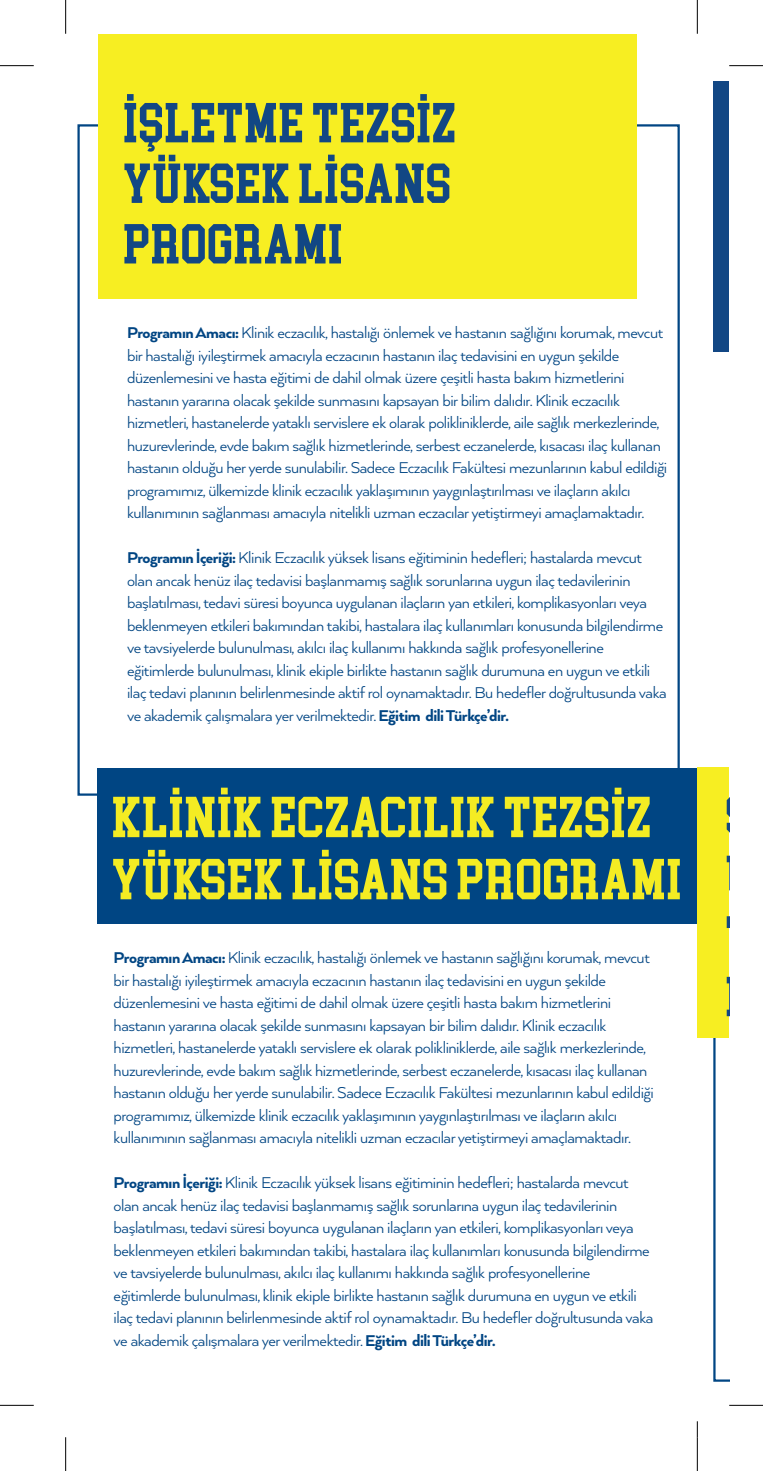
<style>
.page{position:relative;width:763px;height:1471px;background:#fff}
.page>*{position:absolute;margin:0;border:0;box-sizing:border-box;transform-origin:0 0}
.t1{font:51.75px "College Block";color:#f4ec23}
.t2{font:50.4px/60.5px "College Block";color:#124784}
.t3{font:18px/22.5px "Arquitecta";letter-spacing:-.025em;color:#004583}
.s1{font-weight:800}
</style>
<div class="page">
<div style="left:98px;top:34px;width:538px;height:264px;background:#f7ee22"></div>
<div style="left:98px;top:768px;width:615px;height:156px;background:#004583"></div>
<svg style="left:713px;top:1037px;width:16px;height:344px"></svg>
<svg style="left:697px;top:1421px;width:1px;height:16px"></svg>
<div style="left:697px;top:767px;width:32px;height:270px;background:#f7ee22"></div>
<div style="left:713px;top:82px;width:16px;height:270px;background:#124784"></div>
<hr style="left:0;top:65px;width:34px;height:1px;background:#000">
<hr style="left:729px;top:65px;width:34px;height:1px;background:#000">
<hr style="left:0;top:1405px;width:34px;height:1px;background:#000">
<hr style="left:729px;top:1405px;width:34px;height:1px;background:#000">
<hr style="left:65px;top:0;width:1px;height:34px;background:#000">
<hr style="left:65px;top:1437px;width:1px;height:34px;background:#000">
<hr style="left:697px;top:0;width:1px;height:34px;background:#000">
<hr style="left:697px;top:1437px;width:1px;height:34px;background:#000">
<p class="t2" style="left:124px;top:95px;width:335px">İŞLETME TEZSİZ</p>
<p class="t2" style="left:124px;top:155px;width:330px">YÜKSEK LİSANS<br>PROGRAMI</p>
<p class="t3" style="left:127px;top:321px;width:542px"><span class="s1">Programın Amacı:</span> Klinik eczacılık, hastalığı önlemek ve hastanın sağlığını korumak, mevcut bir hastalığı iyileştirmek amacıyla eczacının hastanın ilaç tedavisini en uygun şekilde düzenlemesini ve hasta eğitimi de dahil olmak üzere çeşitli hasta bakım hizmetlerini hastanın yararına olacak şekilde sunmasını kapsayan bir bilim dalıdır. Klinik eczacılık hizmetleri, hastanelerde yataklı servislere ek olarak polikliniklerde, aile sağlık merkezlerinde, huzurevlerinde, evde bakım sağlık hizmetlerinde, serbest eczanelerde, kısacası ilaç kullanan hastanın olduğu her yerde sunulabilir. Sadece Eczacılık Fakültesi mezunlarının kabul edildiği programımız, ülkemizde klinik eczacılık yaklaşımının yaygınlaştırılması ve ilaçların akılcı kullanımının sağlanması amacıyla nitelikli uzman eczacılar yetiştirmeyi amaçlamaktadır.</p>
<p class="t3" style="left:127px;top:546px;width:541px"><span class="s1">Programın İçeriği:</span> Klinik Eczacılık yüksek lisans eğitiminin hedefleri; hastalarda mevcut olan ancak henüz ilaç tedavisi başlanmamış sağlık sorunlarına uygun ilaç tedavilerinin başlatılması, tedavi süresi boyunca uygulanan ilaçların yan etkileri, komplikasyonları veya beklenmeyen etkileri bakımından takibi, hastalara ilaç kullanımları konusunda bilgilendirme ve tavsiyelerde bulunulması, akılcı ilaç kullanımı hakkında sağlık profesyonellerine eğitimlerde bulunulması, klinik ekiple birlikte hastanın sağlık durumuna en uygun ve etkili ilaç tedavi planının belirlenmesinde aktif rol oynamaktadır. Bu hedefler doğrultusunda vaka ve akademik çalışmalara yer verilmektedir. <span class="s1">Eğitim dili Türkçe’dir.</span></p>
<p class="t1" style="left:113px;top:782px;width:542px">KLİNİK ECZACILIK TEZSİZ</p>
<p class="t1" style="left:113px;top:844px;width:572px">YÜKSEK LİSANS PROGRAMI</p>
<p class="t3" style="left:114px;top:946px;width:542px"><span class="s1">Programın Amacı:</span> Klinik eczacılık, hastalığı önlemek ve hastanın sağlığını korumak, mevcut bir hastalığı iyileştirmek amacıyla eczacının hastanın ilaç tedavisini en uygun şekilde düzenlemesini ve hasta eğitimi de dahil olmak üzere çeşitli hasta bakım hizmetlerini hastanın yararına olacak şekilde sunmasını kapsayan bir bilim dalıdır. Klinik eczacılık hizmetleri, hastanelerde yataklı servislere ek olarak polikliniklerde, aile sağlık merkezlerinde, huzurevlerinde, evde bakım sağlık hizmetlerinde, serbest eczanelerde, kısacası ilaç kullanan hastanın olduğu her yerde sunulabilir. Sadece Eczacılık Fakültesi mezunlarının kabul edildiği programımız, ülkemizde klinik eczacılık yaklaşımının yaygınlaştırılması ve ilaçların akılcı kullanımının sağlanması amacıyla nitelikli uzman eczacılar yetiştirmeyi amaçlamaktadır.</p>
<p class="t3" style="left:114px;top:1171px;width:541px"><span class="s1">Programın İçeriği:</span> Klinik Eczacılık yüksek lisans eğitiminin hedefleri; hastalarda mevcut olan ancak henüz ilaç tedavisi başlanmamış sağlık sorunlarına uygun ilaç tedavilerinin başlatılması, tedavi süresi boyunca uygulanan ilaçların yan etkileri, komplikasyonları veya beklenmeyen etkileri bakımından takibi, hastalara ilaç kullanımları konusunda bilgilendirme ve tavsiyelerde bulunulması, akılcı ilaç kullanımı hakkında sağlık profesyonellerine eğitimlerde bulunulması, klinik ekiple birlikte hastanın sağlık durumuna en uygun ve etkili ilaç tedavi planının belirlenmesinde aktif rol oynamaktadır. Bu hedefler doğrultusunda vaka ve akademik çalışmalara yer verilmektedir. <span class="s1">Eğitim dili Türkçe’dir.</span></p>
<p class="t2" style="left:726px;top:787px;width:43px">Sİ<br>U<br>T<br>Lİ</p>
</div>
